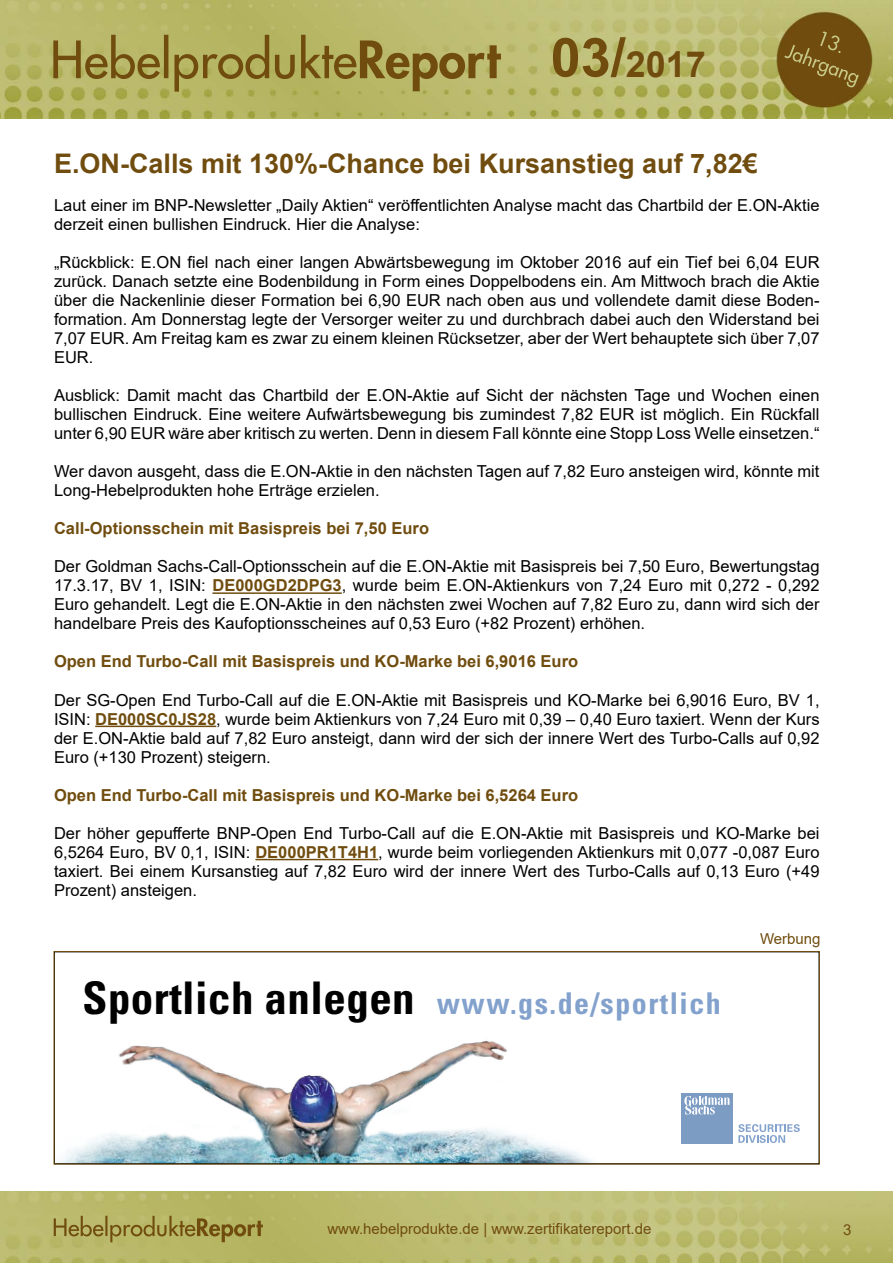
<style>
.page{position:relative;width:893px;height:1263px;background:#fff}
.page>*{position:absolute;margin:0;border:0;box-sizing:border-box;transform-origin:0 0}
.t1{font:700 36px "Arial";color:#704d0f}
.t2{font:700 condensed 30px "Univers";letter-spacing:.05em;color:#82a1cc}
.t3{font:700 27px "Arial";color:#704d0f}
.t4{font:16.5px/19px "Arial";color:#000;text-align:justify}
.t5{font:700 16.5px "Arial";color:#704d0f}
.t6{font:15px "Arial";color:#704d0f}
.s1{font-size:54px}
.s2{font-weight:700;color:#704d0f}
.s3{font-size:45px;color:#000}
</style>
<div class="page">
<img style="left:0;top:1192px;width:893px;height:71px">
<img style="left:0;top:0;width:893px;height:119px">
<hr style="left:212px;top:592px;width:130px;height:2px;background:#704d0f">
<hr style="left:95px;top:726px;width:121px;height:1px;background:#704d0f">
<hr style="left:255px;top:859px;width:123px;height:1px;background:#704d0f">
<img style="left:60px;top:1040px;width:622px;height:122px">
<div style="left:682px;top:1093px;width:51px;height:51px;background:#7d9cc4"></div>
<svg style="left:684px;top:1096px;width:45px;height:18px"></svg>
<svg style="left:738px;top:1124px;width:62px;height:19px"></svg>
<div style="left:54px;top:951px;width:766px;height:213px;border:1px solid #704d0f"></div>
<h1 class="t1" style="left:551px;top:39px;width:157px"><span class="s1">03/</span>2017</h1>
<h3 class="t3" style="left:54px;top:144px;width:705px">E.ON-Calls mit 130%-Chance bei Kursanstieg auf 7,82€</h3>
<p class="t4" style="left:54px;top:195px;width:767px">Laut einer im BNP-Newsletter „Daily Aktien“ veröffentlichten Analyse macht das Chartbild der E.ON-Aktie derzeit einen bullishen Eindruck. Hier die Analyse:</p>
<p class="t4" style="left:54px;top:252px;width:767px">„Rückblick: E.ON fiel nach einer langen Abwärtsbewegung im Oktober 2016 auf ein Tief bei 6,04 EUR zurück. Danach setzte eine Bodenbildung in Form eines Doppelbodens ein. Am Mittwoch brach die Aktie über die Nackenlinie dieser Formation bei 6,90 EUR nach oben aus und vollendete damit diese Boden&shy;formation. Am Donnerstag legte der Versorger weiter zu und durchbrach dabei auch den Widerstand bei 7,07 EUR. Am Freitag kam es zwar zu einem kleinen Rücksetzer, aber der Wert behauptete sich über 7,07<br>EUR.</p>
<p class="t4" style="left:54px;top:386px;width:767px">Ausblick: Damit macht das Chartbild der E.ON-Aktie auf Sicht der nächsten Tage und Wochen einen bullischen Eindruck. Eine weitere Aufwärtsbewegung bis zumindest 7,82 EUR ist möglich. Ein Rückfall unter 6,90 EUR wäre aber kritisch zu werten. Denn in diesem Fall könnte eine Stopp Loss Welle einsetzen.“</p>
<p class="t4" style="left:54px;top:462px;width:767px">Wer davon ausgeht, dass die E.ON-Aktie in den nächsten Tagen auf 7,82 Euro ansteigen wird, könnte mit<br>Long-Hebelprodukten hohe Erträge erzielen.</p>
<p class="t5" style="left:54px;top:517px;width:377px">Call-Optionsschein mit Basispreis bei 7,50 Euro</p>
<p class="t4" style="left:54px;top:557px;width:767px">Der Goldman Sachs-Call-Optionsschein auf die E.ON-Aktie mit Basispreis bei 7,50 Euro, Bewertungstag 17.3.17, BV 1, ISIN: <span class="s2">DE000GD2DPG3</span>, wurde beim E.ON-Aktienkurs von 7,24 Euro mit 0,272 - 0,292<br>Euro gehandelt. Legt die E.ON-Aktie in den nächsten zwei Wochen auf 7,82 Euro zu, dann wird sich der handelbare Preis des Kaufoptionsscheines auf 0,53 Euro (+82 Prozent) erhöhen.</p>
<p class="t5" style="left:54px;top:650px;width:526px">Open End Turbo-Call mit Basispreis und KO-Marke bei 6,9016 Euro</p>
<p class="t4" style="left:54px;top:690px;width:767px">Der SG-Open End Turbo-Call auf die E.ON-Aktie mit Basispreis und KO-Marke bei 6,9016 Euro, BV 1, ISIN: <span class="s2">DE000SC0JS28</span>, wurde beim Aktienkurs von 7,24 Euro mit 0,39 – 0,40 Euro taxiert. Wenn der Kurs der E.ON-Aktie bald auf 7,82 Euro ansteigt, dann wird der sich der innere Wert des Turbo-Calls auf 0,92<br>Euro (+130 Prozent) steigern.</p>
<p class="t5" style="left:54px;top:783px;width:526px">Open End Turbo-Call mit Basispreis und KO-Marke bei 6,5264 Euro</p>
<p class="t4" style="left:54px;top:823px;width:767px">Der höher gepufferte BNP-Open End Turbo-Call auf die E.ON-Aktie mit Basispreis und KO-Marke bei 6,5264 Euro, BV 0,1, ISIN: <span class="s2">DE000PR1T4H1</span>, wurde beim vorliegenden Aktienkurs mit 0,077 -0,087 Euro taxiert. Bei einem Kursanstieg auf 7,82 Euro wird der innere Wert des Turbo-Calls auf 0,13 Euro (+49<br>Prozent) ansteigen.</p>
<h2 class="t2" style="left:83px;top:984px;width:640px"><span class="s3">Sportlich anlegen</span> www.gs.de/sportlich</h2>
<p class="t6" style="left:760px;top:929px;width:62px">Werbung</p>
<p class="t6" style="left:327px;top:1218px;width:326px">www.hebelprodukte.de | www.zertifikatereport.de</p>
<p class="t6" style="left:843px;top:1219px;width:10px">3</p>
</div>
